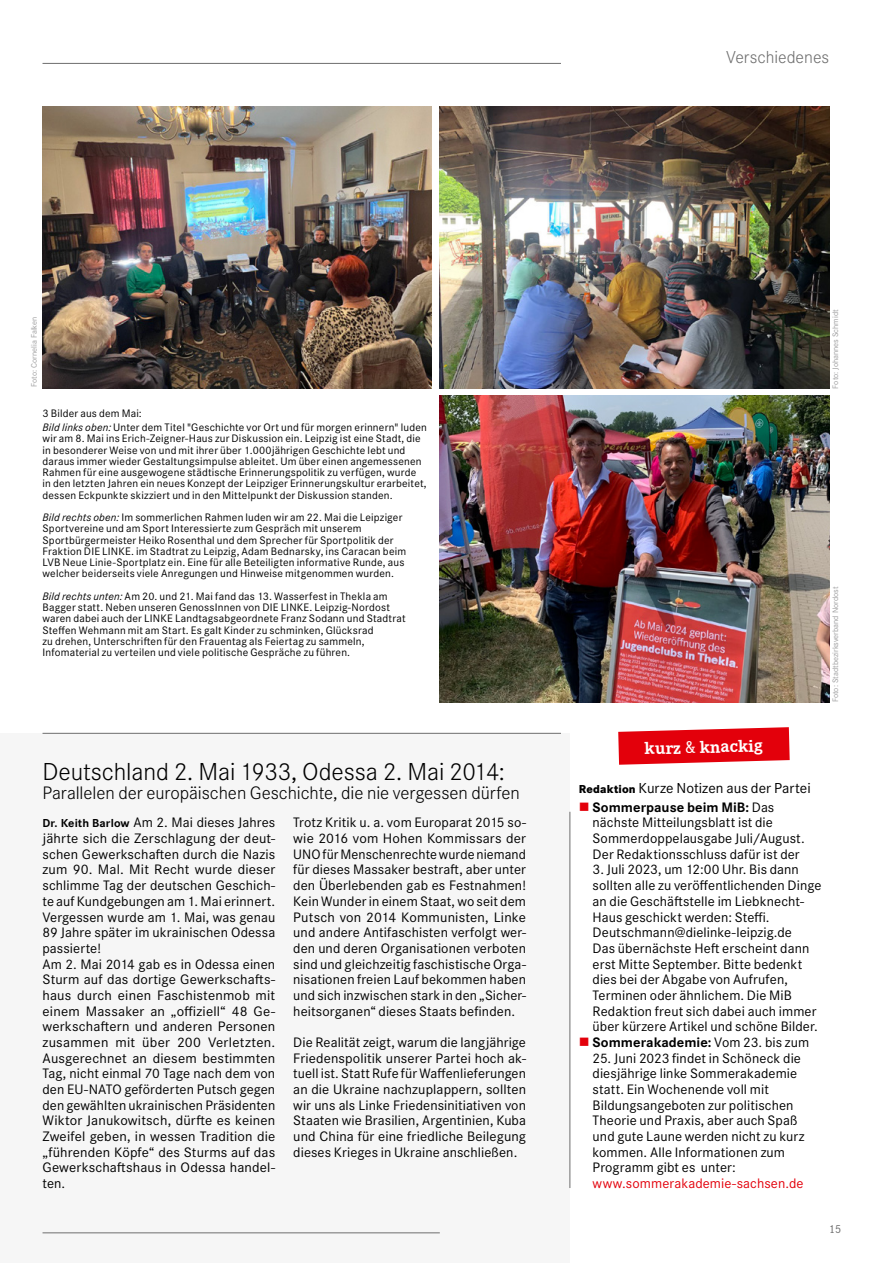
<style>
.page{position:relative;width:893px;height:1263px;background:#fff}
.page>*{position:absolute;margin:0;border:0;box-sizing:border-box;transform-origin:0 0}
.t1{font:300 25.5px "Corporate S Pro";letter-spacing:-.005em;color:#000}
.t2{font:300 18.75px "Corporate S Pro";letter-spacing:-.005em;color:#000}
.t3{font:300 18px "Corporate S Pro";color:#6e6e6e}
.t4{font:700 18px "Corporate E";color:#fff}
.t5{font:15px "Corporate S Pro";letter-spacing:.005em;color:#000}
.t6{font:14.25px/15.8px "Corporate S Pro";letter-spacing:.005em;color:#000}
.t7{font:14.25px "Corporate S Pro";letter-spacing:.005em;color:#e3000b}
.t8{font:12px "Corporate E";color:#6e6e6e}
.t9{font:11.25px/11.2px "Corporate S Pro";letter-spacing:.015em;color:#000}
.t10{font:8.25px "Corporate S";color:#9c9c9d}
.s1{font-style:italic}
.s2{font-weight:700;font-size:12px}
.s3{font-weight:400}
.s4{font-weight:800;font-size:12px}
.s5{font-weight:700}
</style>
<div class="page">
<div style="left:0;top:733px;width:570px;height:530px;background:#f6f6f6"></div>
<hr style="left:43px;top:63px;width:518px;height:1px;background:#6e6e6e">
<hr style="left:43px;top:1232px;width:397px;height:1px;background:#6e6e6e">
<svg style="left:618px;top:727px;width:172px;height:38px;background:#e6232d"></svg>
<img style="left:43px;top:106px;width:389px;height:282px">
<img style="left:440px;top:106px;width:389px;height:282px">
<img style="left:440px;top:395px;width:389px;height:307px">
<hr style="left:570px;top:812px;width:1px;height:376px;background:#6e6e6e">
<hr style="left:43px;top:733px;width:518px;height:1px;background:#6e6e6e">
<p class="t3" style="left:726px;top:44px;width:104px">Verschiedenes</p>
<p class="t10" style="left:29px;top:387px;width:72px;rotate:-90deg">Foto: Cornelia Falken</p>
<p class="t10" style="left:830px;top:388px;width:80px;rotate:-90deg">Foto: Johannes Schmidt</p>
<p class="t9" style="left:43px;top:405px;width:386px;line-height:14.2px">3 Bilder aus dem Mai:<br><span class="s1">Bild links oben:</span> Unter dem Titel "Geschichte vor Ort und für morgen erinnern" luden</p>
<p class="t9" style="left:43px;top:432px;width:386px">wir am 8. Mai ins Erich-Zeigner-Haus zur Diskussion ein. Leipzig ist eine Stadt, die in besonderer Weise von und mit ihrer über 1.000jährigen Geschichte lebt und daraus immer wieder Gestaltungsimpulse ableitet. Um über einen angemessenen Rahmen für eine ausgewogene städtische Erinnerungspolitik zu verfügen, wurde in den letzten Jahren ein neues Konzept der Leipziger Erinnerungskultur erarbeitet, dessen Eckpunkte skizziert und in den Mittelpunkt der Diskussion standen.</p>
<p class="t9" style="left:43px;top:511px;width:365px"><span class="s1">Bild rechts oben:</span> Im sommerlichen Rahmen luden wir am 22. Mai die Leipziger Sportvereine und am Sport Interessierte zum Gespräch mit unserem Sportbürgermeister Heiko Rosenthal und dem Sprecher für Sportpolitik der Fraktion DIE LINKE. im Stadtrat zu Leipzig, Adam Bednarsky, ins Caracan beim LVB Neue Linie-Sportplatz ein. Eine für alle Beteiligten informative Runde, aus welcher beiderseits viele Anregungen und Hinweise mitgenommen wurden.</p>
<p class="t9" style="left:43px;top:590px;width:365px"><span class="s1">Bild rechts unten:</span> Am 20. und 21. Mai fand das 13. Wasserfest in Thekla am Bagger statt. Neben unseren GenossInnen von DIE LINKE. Leipzig-Nordost waren dabei auch der LINKE Landtagsabgeordnete Franz Sodann und Stadtrat Steffen Wehmann mit am Start. Es galt Kinder zu schminken, Glücksrad<br>zu drehen, Unterschriften für den Frauentag als Feiertag zu sammeln, Infomaterial zu verteilen und viele politische Gespräche zu führen.</p>
<h1 class="t1" style="left:42px;top:754px;width:464px">Deutschland 2. Mai 1933, Odessa 2. Mai 2014:</h1>
<h2 class="t2" style="left:42px;top:780px;width:479px">Parallelen der europäischen Geschichte, die nie vergessen dürfen</h2>
<p class="t6" style="left:42px;top:814px;width:234px"><span class="s2">Dr. Keith Barlow</span> Am 2. Mai dieses Jahres jährte sich die Zerschlagung der deut&shy;schen Gewerkschaften durch die Nazis zum 90. Mal. Mit Recht wurde dieser schlimme Tag der deutschen Geschich&shy;te auf Kundgebungen am 1. Mai erinnert.<br>Vergessen wurde am 1. Mai, was genau 89 Jahre später im ukrainischen Odessa passierte!<br>Am 2. Mai 2014 gab es in Odessa einen Sturm auf das dortige Gewerkschafts&shy;haus durch einen Faschistenmob mit einem Massaker an „offiziell“ 48 Ge&shy;werkschaftern und anderen Personen zusammen mit über 200 Verletzten.<br>Ausgerechnet an diesem bestimmten Tag, nicht einmal 70 Tage nach dem von den EU-NATO geförderten Putsch gegen den gewählten ukrainischen Präsidenten Wiktor Janukowitsch, dürfte es keinen Zweifel geben, in wessen Tradition die „führenden Köpfe“ des Sturms auf das Gewerkschaftshaus in Odessa handel&shy;ten.</p>
<p class="t6" style="left:293px;top:814px;width:234px;text-align:justify">Trotz Kritik u. a. vom Europarat 2015 so&shy;wie 2016 vom Hohen Kommissars der UNO für Menschenrechte wurde niemand für dieses Massaker bestraft, aber unter den Überlebenden gab es Festnahmen!<br>Kein Wunder in einem Staat, wo seit dem Putsch von 2014 Kommunisten, Linke und andere Antifaschisten verfolgt wer&shy;den und deren Organisationen verboten sind und gleichzeitig faschistische Orga&shy;nisationen freien Lauf bekommen haben und sich inzwischen stark in den „Sicher&shy;heitsorganen“ dieses Staats befinden.</p>
<p class="t6" style="left:293px;top:1033px;width:234px;text-align:justify">Die Realität zeigt, warum die langjährige Friedenspolitik unserer Partei hoch ak&shy;tuell ist. Statt Rufe für Waffenlieferungen an die Ukraine nachzuplappern, sollten wir uns als Linke Friedensinitiativen von Staaten wie Brasilien, Argentinien, Kuba und China für eine friedliche Beilegung dieses Krieges in Ukraine anschließen.</p>
<p class="t10" style="left:830px;top:702px;width:117px;rotate:-90deg">Foto: Stadtbezirksverband Nordost</p>
<p class="t4" style="left:644px;top:736px;width:120px;rotate:-1deg">kurz <span class="s3">&amp;</span> knackig</p>
<p class="t5" style="left:579px;top:777px;width:233px"><span class="s4">Redaktion</span> Kurze Notizen aus der Partei</p>
<p class="t6" style="left:592px;top:798px;width:214px"><span class="s5">Sommerpause beim MiB:</span> Das nächste Mitteilungsblatt ist die Sommerdoppelausgabe Juli/August.<br>Der Redaktionsschluss dafür ist der</p>
<p class="t6" style="left:592px;top:861px;width:230px">3. Juli 2023, um 12:00 Uhr. Bis dann sollten alle zu veröffentlichenden Dinge an die Geschäftstelle im Liebknecht-Haus geschickt werden: Steffi.<br>Deutschmann@dielinke-leipzig.de<br>Das übernächste Heft erscheint dann erst Mitte September. Bitte bedenkt dies bei der Abgabe von Aufrufen, Terminen oder ähnlichem. Die MiB Redaktion freut sich dabei auch immer über kürzere Artikel und schöne Bilder.<br><span class="s5">Sommerakademie:</span> Vom 23. bis zum</p>
<p class="t6" style="left:593px;top:1049px;width:213px">25. Juni 2023 findet in Schöneck die diesjährige linke Sommerakademie statt. Ein Wochenende voll mit<br>Bildungsangeboten zur politischen<br>Theorie und Praxis, aber auch Spaß und gute Laune werden nicht zu kurz kommen. Alle Informationen zum<br>Programm gibt es unter:</p>
<p class="t7" style="left:593px;top:1173px;width:213px">www.sommerakademie-sachsen.de</p>
<p class="t8" style="left:829px;top:1222px;width:14px">15</p>
</div>
